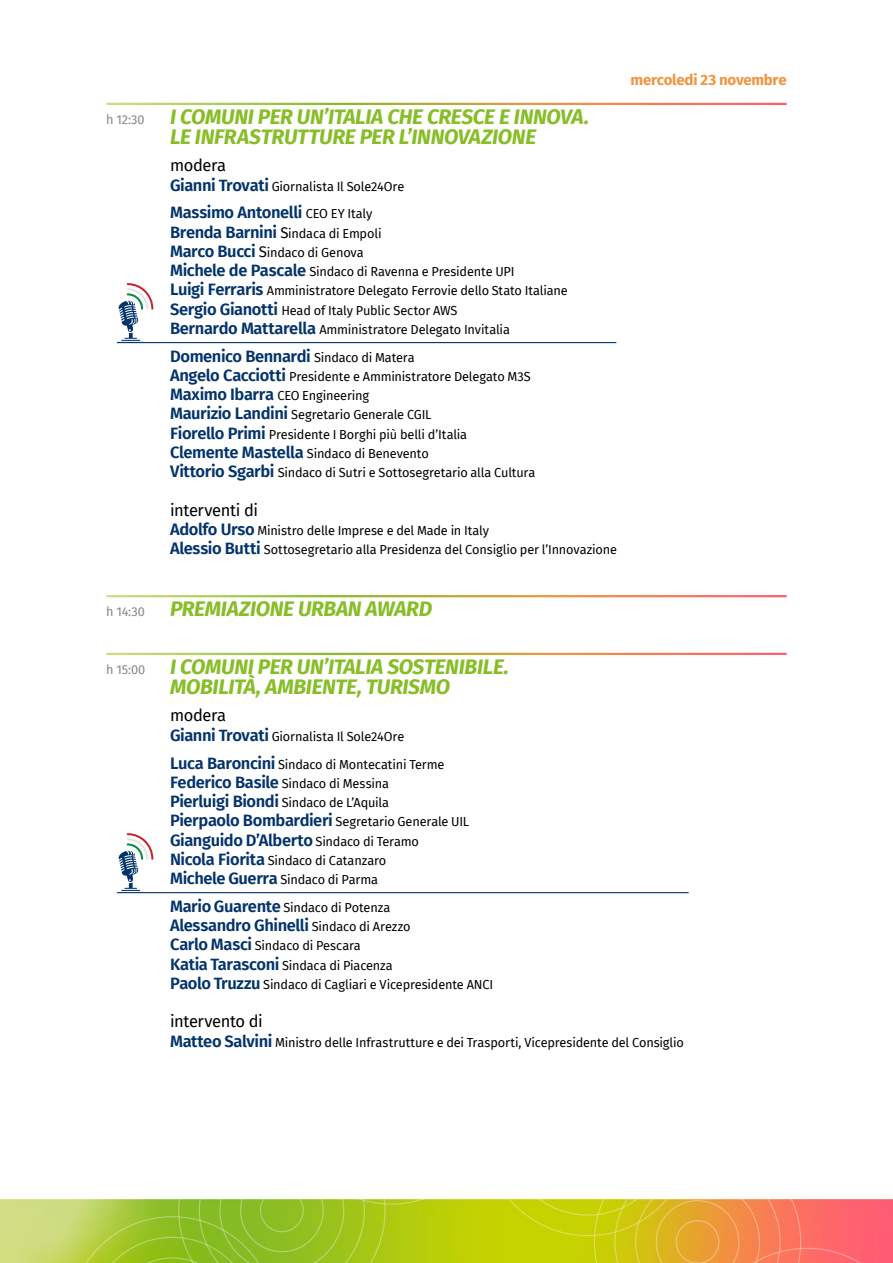
<style>
.page{position:relative;width:893px;height:1263px;background:#fff}
.page>*{position:absolute;margin:0;border:0;box-sizing:border-box;transform-origin:0 0}
.t1{font:italic 700 21px/19.2px "Fira Sans";letter-spacing:-.015em;color:#87bd26;text-align:center}
.t2{font:600 16.5px "Fira Sans";letter-spacing:-.025em;color:#03336b}
.t3{font:16.5px "Fira Sans";letter-spacing:-.025em;color:#000}
.t4{font:700 15px "Fira Sans";letter-spacing:-.015em;color:#f29440}
.t5{font:12.75px/19.2px "Fira Sans";letter-spacing:-.015em;color:#000}
.s1{font-weight:400;font-style:normal;font-size:12.75px;color:#878787}
.s2{font-weight:600;font-size:16.5px;color:#03336b}
.s3{font-weight:400;font-size:12.75px;color:#000}
.s4{font-size:15px}
</style>
<div class="page">
<img style="left:0;top:1199px;width:69px;height:64px">
<svg style="left:69px;top:1199px;width:824px;height:64px;background:#c2b42c"></svg>
<svg style="left:118px;top:283px;width:35px;height:58px"></svg>
<svg style="left:118px;top:833px;width:35px;height:58px"></svg>
<hr style="left:117px;top:342px;width:499px;height:1px;background:#03336b">
<hr style="left:117px;top:892px;width:571px;height:1px;background:#03336b">
<h1 class="t1" style="left:106px;top:106px;width:484px"><span class="s1">h 12:30</span> I COMUNI PER UN’ITALIA CHE CRESCE E INNOVA.<br>LE INFRASTRUTTURE PER L’INNOVAZIONE</h1>
<p class="t3" style="left:170px;top:153px;width:58px">modera</p>
<p class="t5" style="left:170px;top:176px;width:236px"><span class="s2">Gianni Trovati</span> Giornalista Il Sole24Ore</p>
<p class="t2" style="left:170px;top:199px;width:204px">Massimo Antonelli <span class="s3">CEO EY Italy</span></p>
<p class="t5" style="left:170px;top:223px;width:399px"><span class="s2">Brenda Barnini</span> <span class="s4">S</span>indaca di Empoli<br><span class="s2">Marco Bucci</span> <span class="s4">S</span>indaco di Genova<br><span class="s2">Michele de Pascale</span> Sindaco di Ravenna e Presidente UPI<br><span class="s2">Luigi Ferraris</span> Amministratore Delegato Ferrovie dello Stato Italiane <span class="s2">Sergio Gianotti</span> Head of Italy Public Sector AWS<br><span class="s2">Bernardo Mattarella</span> Amministratore Delegato Invitalia</p>
<p class="t2" style="left:170px;top:342px;width:246px">Domenico Bennardi <span class="s3">Sindaco di Matera</span></p>
<p class="t5" style="left:170px;top:366px;width:367px"><span class="s2">Angelo Cacciotti</span> Presidente e Amministratore Delegato M3S <span class="s2">Maximo Ibarra</span> CEO Engineering<br><span class="s2">Maurizio Landini</span> Segretario Generale CGIL<br><span class="s2">Fiorello Primi</span> Presidente I Borghi più belli d’Italia <span class="s2">Clemente Mastella</span> Sindaco di Benevento<br><span class="s2">Vittorio Sgarbi</span> Sindaco di Sutri e Sottosegretario alla Cultura</p>
<p class="t3" style="left:170px;top:497px;width:89px">interventi di</p>
<p class="t5" style="left:170px;top:520px;width:448px"><span class="s2">Adolfo Urso</span> Ministro delle Imprese e del Made in Italy<br><span class="s2">Alessio Butti</span> Sottosegretario alla Presidenza del Consiglio per l’Innovazione</p>
<p class="t4" style="left:631px;top:67px;width:158px">mercoledi 23 novembre</p>
<h1 class="t1" style="left:106px;top:598px;width:327px"><span class="s1">h 14:30</span> PREMIAZIONE URBAN AWARD</h1>
<h1 class="t1" style="left:106px;top:656px;width:404px"><span class="s1">h 15:00</span> I COMUNI PER UN’ITALIA SOSTENIBILE.<br>MOBILITÀ, AMBIENTE, TURISMO</h1>
<p class="t3" style="left:170px;top:703px;width:58px">modera</p>
<p class="t5" style="left:170px;top:722px;width:276px;line-height:27.8px"><span class="s2">Gianni Trovati</span> Giornalista Il Sole24Ore<br><span class="s2">Luca Baroncini</span> Sindaco di Montecatini Terme</p>
<p class="t5" style="left:170px;top:773px;width:301px"><span class="s2">Federico Basile</span> Sindaco di Messina<br><span class="s2">Pierluigi Biondi</span> Sindaco de L’Aquila<br><span class="s2">Pierpaolo Bombardieri</span> Segretario Generale UIL</p>
<p class="t2" style="left:170px;top:826px;width:250px">Gianguido D’Alberto <span class="s3">Sindaco di Teramo</span></p>
<p class="t5" style="left:170px;top:850px;width:218px"><span class="s2">Nicola Fiorita</span> Sindaco di Catanzaro<br><span class="s2">Michele Guerra</span> Sindaco di Parma</p>
<p class="t5" style="left:170px;top:897px;width:222px"><span class="s2">Mario Guarente</span> Sindaco di Potenza</p>
<p class="t2" style="left:170px;top:912px;width:242px">Alessandro Ghinelli <span class="s3">Sindaco di Arezzo</span></p>
<p class="t5" style="left:170px;top:936px;width:325px"><span class="s2">Carlo Masci</span> Sindaco di Pescara<br><span class="s2">Katia Tarasconi</span> Sindaca di Piacenza<br><span class="s2">Paolo Truzzu</span> Sindaco di Cagliari e Vicepresidente ANCI</p>
<p class="t3" style="left:170px;top:1009px;width:94px">intervento di</p>
<p class="t5" style="left:170px;top:1032px;width:515px"><span class="s2">Matteo Salvini</span> Ministro delle Infrastrutture e dei Trasporti, Vicepresidente del Consiglio</p>
</div>
